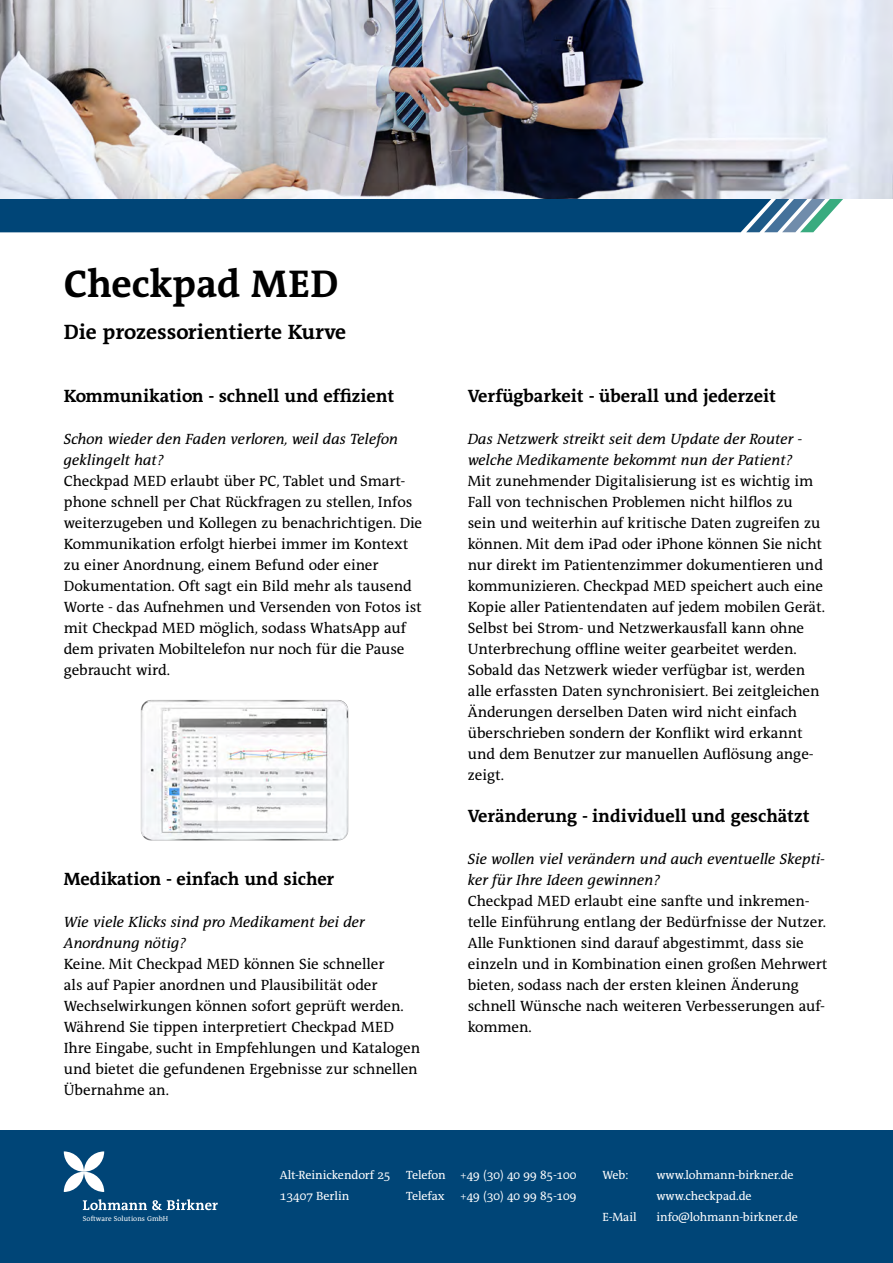
<style>
.page{position:relative;width:893px;height:1263px;background:#fff}
.page>*{position:absolute;margin:0;border:0;box-sizing:border-box;transform-origin:0 0}
.t1{font:700 39px "The Antiqua Sun OT";color:#000}
.t2{font:700 21px "The Antiqua Sun OT";color:#000}
.t3{font:700 18px "The Antiqua Sun OT";color:#000}
.t4{font:15px/21px "The Antiqua Sun OT";color:#000}
.t5{font:italic 15px/21px "The Antiqua Sun OT";color:#000}
.t6{font:12px/21px "The Antiqua Sun OT";color:#fff}
.t7{font:7.2px "The Antiqua Sun";letter-spacing:.005em;color:#fff}
.s1{color:#fff}
</style>
<div class="page">
<svg style="left:0;top:198px;width:844px;height:34px;background:#145481"></svg>
<img style="left:0;top:0;width:893px;height:198px">
<div style="left:0;top:1131px;width:893px;height:132px;background:#004577"></div>
<svg style="left:64px;top:1151px;width:40px;height:41px"></svg>
<svg style="left:83px;top:1199px;width:135px;height:11px"></svg>
<img style="left:140px;top:700px;width:209px;height:141px">
<h1 class="t1" style="left:64px;top:262px;width:276px">Checkpad MED</h1>
<h2 class="t2" style="left:64px;top:320px;width:284px">Die prozessorientierte Kurve</h2>
<p class="t3" style="left:64px;top:386px;width:332px">Kommunikation - schnell und effizient</p>
<p class="t5" style="left:64px;top:429px;width:336px">Schon wieder den Faden verloren, weil das Telefon geklingelt hat?</p>
<p class="t4" style="left:64px;top:471px;width:360px">Checkpad MED erlaubt über PC, Tablet und Smart&shy;phone schnell per Chat Rückfragen zu stellen, Infos weiterzugeben und Kollegen zu benachrichtigen. Die Kommunikation erfolgt hierbei immer im Kontext<span class="s1">d </span>zu einer Anordnung, einem Befund oder einer Dokumentation. Oft sagt ein Bild mehr als tausend Worte - das Aufnehmen und Versenden von Fotos ist mit Checkpad MED möglich, sodass WhatsApp auf dem privaten Mobiltelefon nur noch für die Pause gebraucht wird.</p>
<p class="t3" style="left:64px;top:869px;width:272px">Medikation - einfach und sicher</p>
<p class="t5" style="left:64px;top:912px;width:303px">Wie viele Klicks sind pro Medikament bei der<br>Anordnung nötig?</p>
<p class="t4" style="left:64px;top:954px;width:358px">Keine. Mit Checkpad MED können Sie schneller<br>als auf Papier anordnen und Plausibilität oder Wechselwirkungen können sofort geprüft werden.<br>Während Sie tippen interpretiert Checkpad MED Ihre Eingabe, sucht in Empfehlungen und Katalogen und bietet die gefundenen Ergebnisse zur schnellen Übernahme an.</p>
<p class="t3" style="left:468px;top:386px;width:310px">Verfügbarkeit - überall und jederzeit</p>
<p class="t5" style="left:468px;top:429px;width:336px">Das Netzwerk streikt seit dem Update der Router - welche Medikamente bekommt nun der Patient?</p>
<p class="t4" style="left:468px;top:471px;width:359px">Mit zunehmender Digitalisierung ist es wichtig im Fall von technischen Problemen nicht hilflos zu<br>sein und weiterhin auf kritische Daten zugreifen zu können. Mit dem iPad oder iPhone können Sie nicht nur direkt im Patientenzimmer dokumentieren und kommunizieren. Checkpad MED speichert auch eine Kopie aller Patientendaten auf jedem mobilen Gerät.<br>Selbst bei Strom- und Netzwerkausfall kann ohne Unterbrechung offline weiter gearbeitet werden.<br>Sobald das Netzwerk wieder verfügbar ist, werden alle erfassten Daten synchronisiert. Bei zeitgleichen Änderungen derselben Daten wird nicht einfach überschrieben sondern der Konflikt wird erkannt und dem Benutzer zur manuellen Auflösung ange&shy;zeigt.</p>
<p class="t3" style="left:468px;top:806px;width:343px">Veränderung - individuell und geschätzt</p>
<p class="t5" style="left:468px;top:849px;width:358px">Sie wollen viel verändern und auch eventuelle Skepti&shy;ker für Ihre Ideen gewinnen?</p>
<p class="t4" style="left:468px;top:891px;width:361px">Checkpad MED erlaubt eine sanfte und inkremen&shy;telle Einführung entlang der Bedürfnisse der Nutzer.<br>Alle Funktionen sind darauf abgestimmt, dass sie einzeln und in Kombination einen großen Mehrwert bieten, sodass nach der ersten kleinen Änderung schnell Wünsche nach weiteren Verbesserungen auf&shy;kommen.</p>
<p class="t7" style="left:83px;top:1214px;width:87px">Software Solutions GmbH</p>
<p class="t6" style="left:280px;top:1165px;width:112px">Alt-Reinickendorf 25<br>13407 Berlin</p>
<p class="t6" style="left:406px;top:1165px;width:172px">Telefon +49 (30) 40 99 85-100<br>Telefax</p>
<p class="t6" style="left:460px;top:1186px;width:118px">+49 (30) 40 99 85-109</p>
<p class="t6" style="left:602px;top:1165px;width:28px">Web:</p>
<p class="t6" style="left:656px;top:1165px;width:139px">www.lohmann-birkner.de www.checkpad.de</p>
<p class="t6" style="left:602px;top:1207px;width:36px">E-Mail</p>
<p class="t6" style="left:656px;top:1207px;width:143px">info@lohmann-birkner.de</p>
</div>
